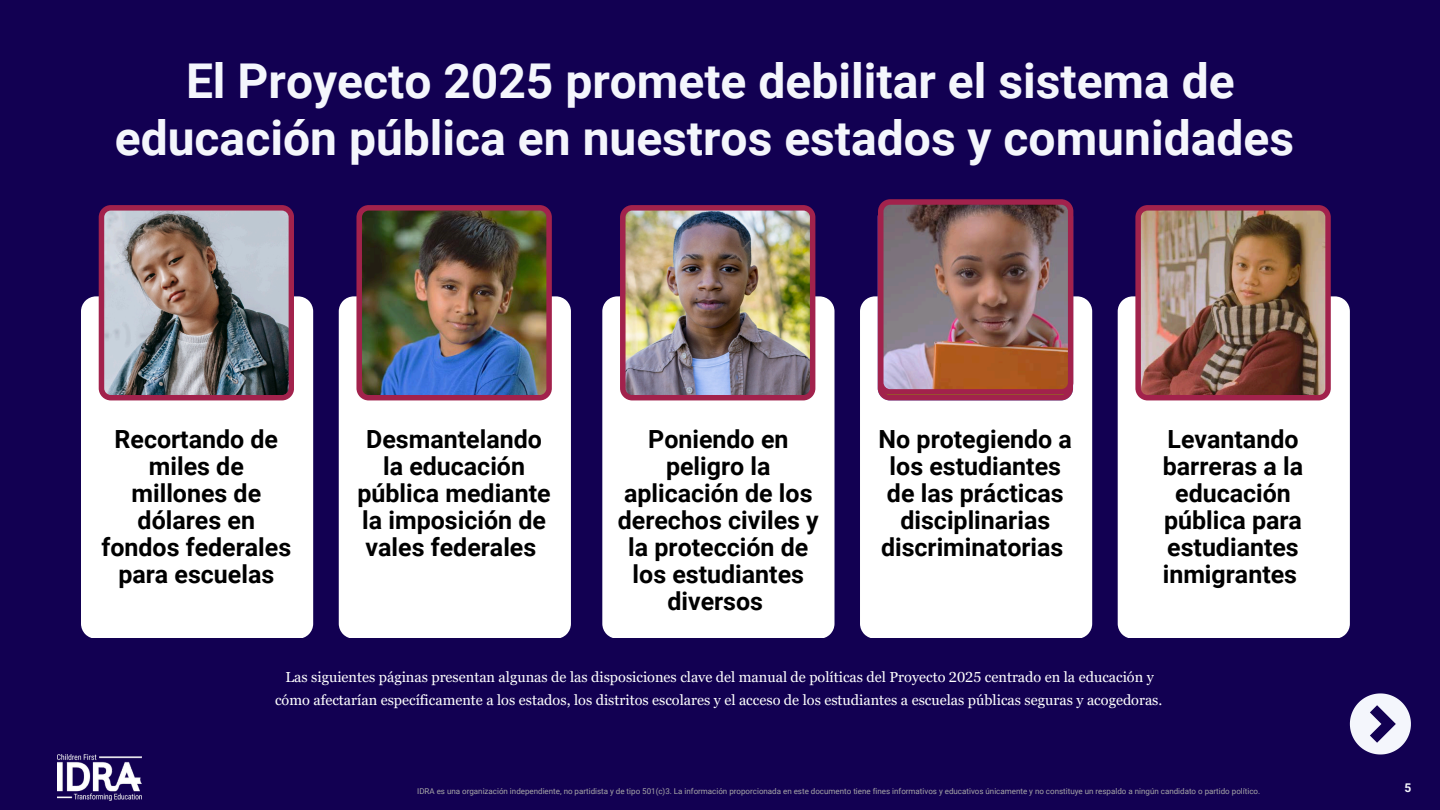
<style>
.page{position:relative;width:1440px;height:810px;background:#120052}
.page>*{position:absolute;margin:0;border:0;box-sizing:border-box;transform-origin:0 0}
.t1{font:700 48px/57px "Roboto";color:#f4f6fc;text-align:center}
.t2{font:700 25px/27px "Roboto";color:#000;text-align:center}
.t3{font:14.5px/23.2px "Georgia Pro";color:#fff;text-align:center}
.t4{font:700 12px "Roboto";color:#f4f6fc}
.t5{font:8px "Roboto";color:#a6a6a6}
</style>
<div class="page">
<div style="left:81px;top:296px;width:232px;height:342px;background:#fff"></div>
<img style="left:99px;top:205px;width:195px;height:195px">
<svg style="left:1350px;top:693px;width:61px;height:61px"></svg>
<div style="left:339px;top:296px;width:232px;height:342px;background:#fff"></div>
<img style="left:356px;top:205px;width:196px;height:195px">
<div style="left:602px;top:296px;width:233px;height:342px;background:#fff"></div>
<img style="left:620px;top:205px;width:195px;height:195px">
<div style="left:860px;top:296px;width:232px;height:342px;background:#fff"></div>
<div style="left:1118px;top:296px;width:232px;height:342px;background:#fff"></div>
<img style="left:1135px;top:205px;width:196px;height:195px">
<img style="left:57px;top:755px;width:84px;height:45px">
<img style="left:878px;top:199px;width:195px;height:201px">
<h2 class="t1" style="left:115px;top:53px;width:1181px">El Proyecto 2025 promete debilitar el sistema de educación pública en nuestros estados y comunidades</h2>
<p class="t2" style="left:101px;top:426px;width:191px">Recortando de miles de millones de dólares en fondos federales para escuelas</p>
<p class="t2" style="left:358px;top:426px;width:195px">Desmantelando la educación pública mediante la imposición de vales federales</p>
<h2 class="t2" style="left:618px;top:426px;width:202px">Poniendo en peligro la aplicación de los derechos civiles y la protección de los estudiantes diversos</h2>
<p class="t2" style="left:879px;top:426px;width:195px">No protegiendo a los estudiantes de las prácticas disciplinarias discriminatorias</p>
<h2 class="t2" style="left:1163px;top:426px;width:142px">Levantando barreras a la educación pública para estudiantes inmigrantes</h2>
<p class="t3" style="left:275px;top:665px;width:889px">Las siguientes páginas presentan algunas de las disposiciones clave del manual de políticas del Proyecto 2025 centrado en la educación y cómo afectarían específicamente a los estados, los distritos escolares y el acceso de los estudiantes a escuelas públicas seguras y acogedoras.</p>
<p class="t5" style="left:417px;top:786px;width:845px">IDRA es una organización independiente, no partidista y de tipo 501(c)3. La información proporcionada en este documento tiene fines informativos y educativos únicamente y no constituye un respaldo a ningún candidato o partido político.</p>
<h3 class="t4" style="left:1405px;top:781px;width:8px">5</h3>
</div>
